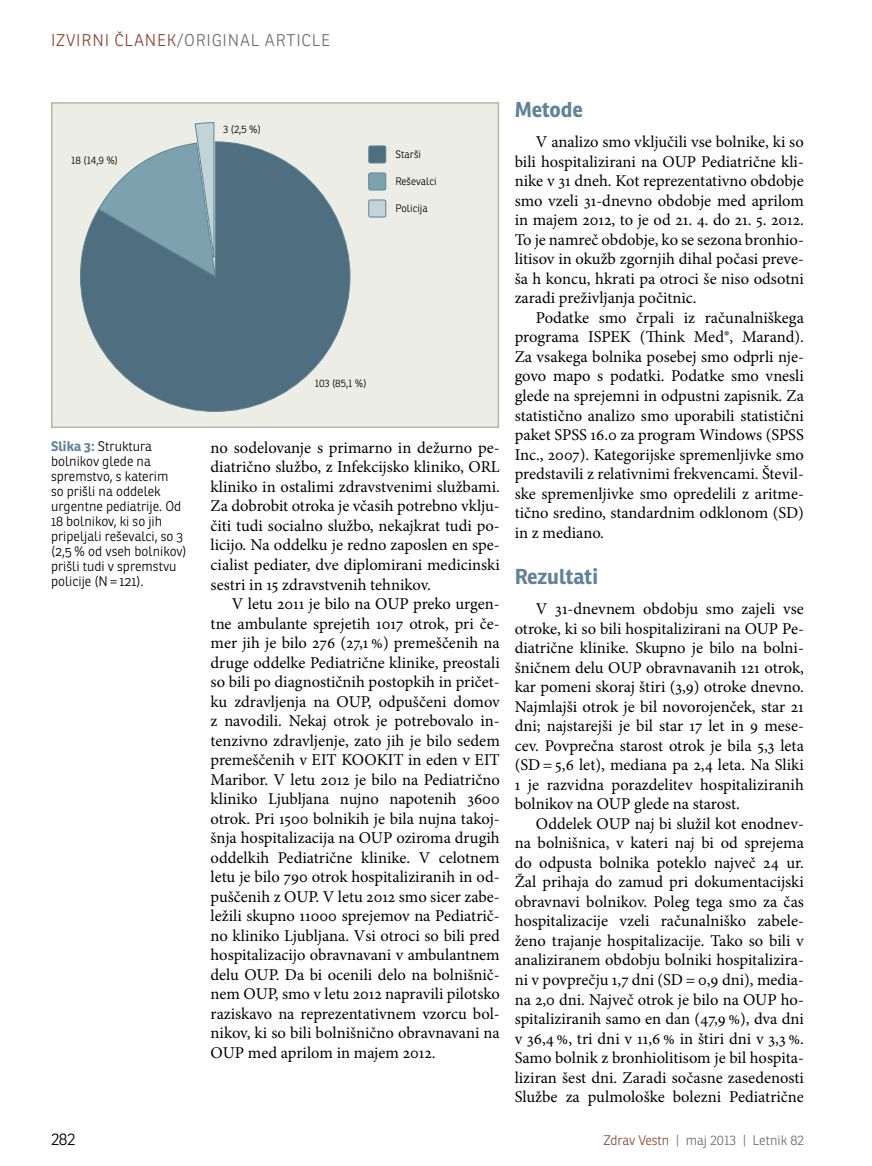
<style>
.page{position:relative;width:872px;height:1166px;background:#fff}
.page>*{position:absolute;margin:0;border:0;box-sizing:border-box;transform-origin:0 0}
.t1{font:700 21px "Ronnia";color:#5f8498}
.t2{font:16.5px/19.5px "Minion Pro";color:#000;text-align:justify}
.t3{font:300 16.5px "Ronnia";letter-spacing:.05em;color:#6d6e71}
.t4{font:300 16.5px "Ronnia";color:#000}
.t5{font:300 13.5px/15px "Ronnia";color:#000}
.t6{font:300 13.5px "Ronnia";letter-spacing:-.01em;color:#6d6e71}
.t7{font:300 10.5px "Ronnia";color:#000}
.s1{color:#8a4638}
.s2{font-weight:700;color:#5f8498}
</style>
<div class="page">
<div style="left:52px;top:103px;width:446px;height:324px;background:#ecede5"></div>
<svg style="left:194px;top:122px;width:21px;height:19px"></svg>
<svg style="left:80px;top:141px;width:271px;height:271px"></svg>
<div style="left:369px;top:146px;width:17px;height:17px;background:#4f6f80;border-radius:2px"></div>
<div style="left:368px;top:145px;width:18px;height:18px;border:1px solid #5f8498;border-radius:2px"></div>
<div style="left:369px;top:173px;width:17px;height:17px;background:#7ca2af;border-radius:2px"></div>
<div style="left:368px;top:172px;width:18px;height:18px;border:1px solid #5f8498;border-radius:2px"></div>
<div style="left:369px;top:200px;width:17px;height:17px;background:#c3d4d8;border-radius:2px"></div>
<div style="left:368px;top:199px;width:18px;height:18px;border:1px solid #5f8498;border-radius:2px"></div>
<p class="t3" style="left:51px;top:30px;width:280px"><span class="s1">Izvirni članek</span>/Original article</p>
<p class="t7" style="left:71px;top:154px;width:48px">18 (14,9 %)</p>
<p class="t5" style="left:51px;top:438px;width:137px"><span class="s2">Slika 3:</span> Struktura bolnikov glede na spremstvo, s katerim<br>so prišli na oddelek urgentne pediatrije. Od<br>18 bolnikov, ki so jih pripeljali reševalci, so 3 (2,5 % od vseh bolnikov) prišli tudi v spremstvu policije (N = 121).</p>
<p class="t7" style="left:223px;top:123px;width:39px">3 (2,5 %)</p>
<p class="t7" style="left:395px;top:147px;width:27px">Starši</p>
<p class="t7" style="left:395px;top:174px;width:42px">Reševalci</p>
<p class="t7" style="left:395px;top:201px;width:34px">Policija</p>
<p class="t7" style="left:315px;top:377px;width:53px">103 (85,1 %)</p>
<p class="t2" style="left:211px;top:438px;width:291px">no sodelovanje s primarno in dežurno pe&shy;diatrično službo, z Infekcijsko kliniko, ORL kliniko in ostalimi zdravstvenimi službami.<br>Za dobrobit otroka je včasih potrebno vklju&shy;čiti tudi socialno službo, nekajkrat tudi po&shy;licijo. Na oddelku je redno zaposlen en spe&shy;cialist pediater, dve diplomirani medicinski sestri in 15 zdravstvenih tehnikov.</p>
<p class="t2" style="left:211px;top:594px;width:291px;text-indent:21px">V letu 2011 je bilo na OUP preko urgen&shy;tne ambulante sprejetih 1017 otrok, pri če&shy;mer jih je bilo 276 (27,1 %) premeščenih na druge oddelke Pediatrične klinike, preostali so bili po diagnostičnih postopkih in pričet&shy;ku zdravljenja na OUP, odpuščeni domov z navodili. Nekaj otrok je potrebovalo in&shy;tenzivno zdravljenje, zato jih je bilo sedem premeščenih v EIT KOOKIT in eden v EIT Maribor. V letu 2012 je bilo na Pediatrično kliniko Ljubljana nujno napotenih 3600 otrok. Pri 1500 bolnikih je bila nujna takoj&shy;šnja hospitalizacija na OUP oziroma drugih oddelkih Pediatrične klinike. V celotnem letu je bilo 790 otrok hospitaliziranih in od&shy;puščenih z OUP. V letu 2012 smo sicer zabe&shy;ležili skupno 11000 sprejemov na Pediatrič&shy;no kliniko Ljubljana. Vsi otroci so bili pred hospitalizacijo obravnavani v ambulantnem delu OUP. Da bi ocenili delo na bolnišnič&shy;nem OUP, smo v letu 2012 napravili pilotsko raziskavo na reprezentativnem vzorcu bol&shy;nikov, ki so bili bolnišnično obravnavani na OUP med aprilom in majem 2012.</p>
<p class="t1" style="left:514px;top:96px;width:70px">Metode</p>
<p class="t2" style="left:514px;top:132px;width:291px;text-indent:21px">V analizo smo vključili vse bolnike, ki so bili hospitalizirani na OUP Pediatrične kli&shy;nike v 31 dneh. Kot reprezentativno obdobje smo vzeli 31-dnevno obdobje med aprilom in majem 2012, to je od 21. 4. do 21. 5. 2012.<br>To je namreč obdobje, ko se sezona bronhio&shy;litisov in okužb zgornjih dihal počasi preve&shy;ša h koncu, hkrati pa otroci še niso odsotni zaradi preživljanja počitnic.</p>
<p class="t2" style="left:514px;top:308px;width:291px;text-indent:21px">Podatke smo črpali iz računalniškega programa ISPEK (Think Med®, Marand).<br>Za vsakega bolnika posebej smo odprli nje&shy;govo mapo s podatki. Podatke smo vnesli glede na sprejemni in odpustni zapisnik. Za statistično analizo smo uporabili statistični paket SPSS 16.0 za program Windows (SPSS Inc., 2007). Kategorijske spremenljivke smo predstavili z relativnimi frekvencami. Števil&shy;ske spremenljivke smo opredelili z aritme&shy;tično sredino, standardnim odklonom (SD) in z mediano.</p>
<p class="t1" style="left:514px;top:563px;width:85px">Rezultati</p>
<p class="t2" style="left:514px;top:599px;width:291px;text-indent:21px">V 31-dnevnem obdobju smo zajeli vse otroke, ki so bili hospitalizirani na OUP Pe&shy;diatrične klinike. Skupno je bilo na bolni&shy;šničnem delu OUP obravnavanih 121 otrok, kar pomeni skoraj štiri (3,9) otroke dnevno.<br>Najmlajši otrok je bil novorojenček, star 21 dni; najstarejši je bil star 17 let in 9 mese&shy;cev. Povprečna starost otrok je bila 5,3 leta (SD = 5,6 let), mediana pa 2,4 leta. Na Sliki 1 je razvidna porazdelitev hospitaliziranih bolnikov na OUP glede na starost.</p>
<p class="t2" style="left:515px;top:813px;width:291px;text-indent:21px">Oddelek OUP naj bi služil kot enodnev&shy;na bolnišnica, v kateri naj bi od sprejema do odpusta bolnika poteklo največ 24 ur.<br>Žal prihaja do zamud pri dokumentacijski obravnavi bolnikov. Poleg tega smo za čas hospitalizacije vzeli računalniško zabele&shy;ženo trajanje hospitalizacije. Tako so bili v analiziranem obdobju bolniki hospitalizira&shy;ni v povprečju 1,7 dni (SD = 0,9 dni), media&shy;na 2,0 dni. Največ otrok je bilo na OUP ho&shy;spitaliziranih samo en dan (47,9 %), dva dni v 36,4 %, tri dni v 11,6 % in štiri dni v 3,3 %.<br>Samo bolnik z bronhiolitisom je bil hospita&shy;liziran šest dni. Zaradi sočasne zasedenosti Službe za pulmološke bolezni Pediatrične</p>
<p class="t4" style="left:51px;top:1128px;width:26px">282</p>
<p class="t6" style="left:603px;top:1131px;width:202px"><span class="s1">Zdrav Vestn</span> | maj 2013 | Letnik 82</p>
</div>
